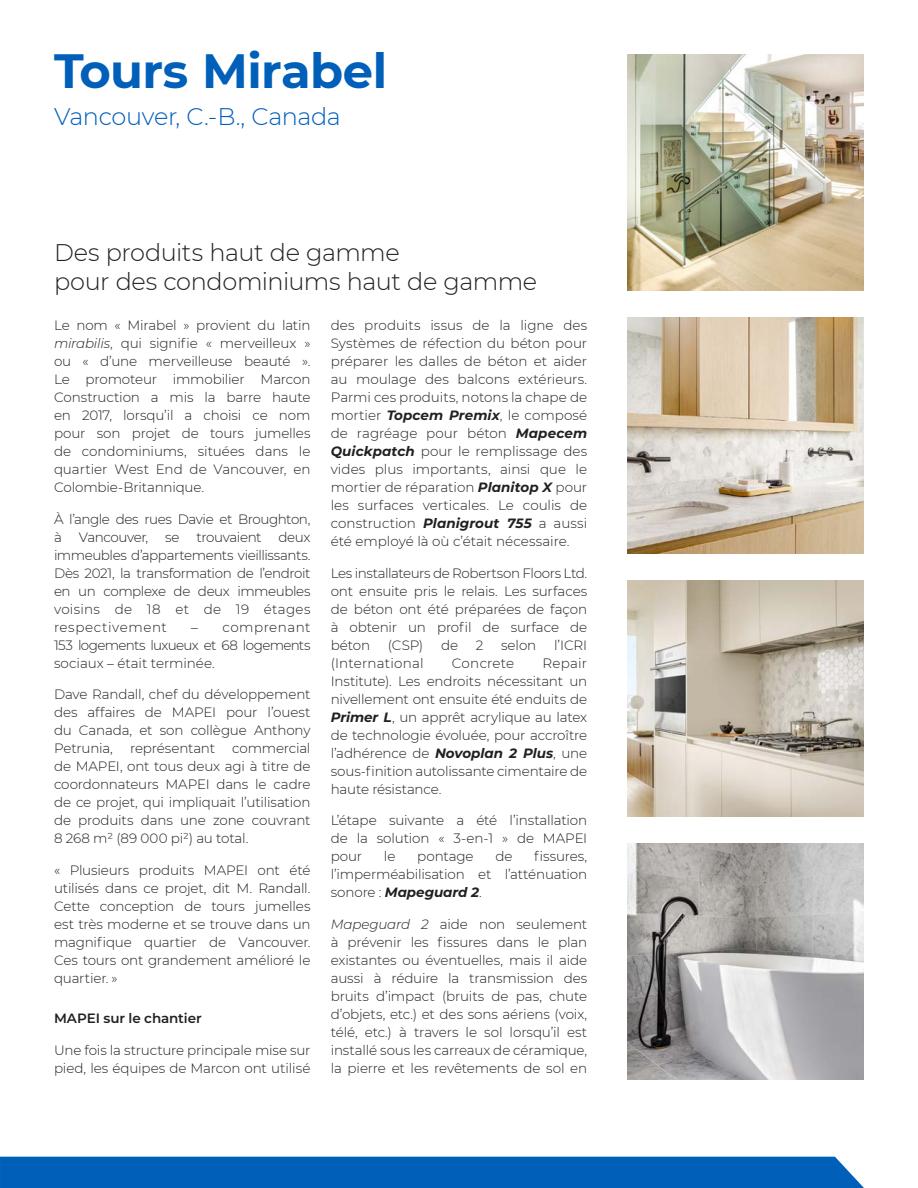
<style>
.page{position:relative;width:918px;height:1188px;background:#fff}
.page>*{position:absolute;margin:0;border:0;box-sizing:border-box;transform-origin:0 0}
.t1{font:700 48px "Montserrat";letter-spacing:-.015em;color:#005fb9}
.t2{font:300 24px/28.8px "Montserrat";letter-spacing:-.015em;color:#231f20}
.t3{font:300 24px "Montserrat";letter-spacing:-.02em;color:#005fb9}
.t4{font:300 13.5px/18px "Montserrat";letter-spacing:-.01em;color:#231f20;text-align:justify}
.t5{font:300 13.5px/18px "Montserrat";letter-spacing:-.03em;color:#231f20}
.t6{font:600 13.5px "Montserrat";letter-spacing:-.005em;color:#231f20}
.t7{font:300 13.5px "Montserrat";letter-spacing:.01em;color:#231f20}
.t8{font:300 13.5px "Montserrat";letter-spacing:.015em;color:#231f20}
.s1{font-weight:700;font-style:italic}
.s2{font-style:italic}
</style>
<div class="page">
<img style="left:628px;top:317px;width:236px;height:237px">
<img style="left:628px;top:580px;width:236px;height:237px">
<img style="left:628px;top:54px;width:236px;height:236px">
<img style="left:628px;top:844px;width:236px;height:236px">
<div style="left:0;top:1157px;width:864px;height:31px;background:#005fb9"></div>
<h1 class="t1" style="left:54px;top:36px;width:335px">Tours Mirabel</h1>
<h2 class="t3" style="left:54px;top:101px;width:288px">Vancouver, C.-B., Canada</h2>
<h2 class="t2" style="left:54px;top:238px;width:485px">Des produits haut de gamme<br>pour des condominiums haut de gamme</h2>
<p class="t4" style="left:331px;top:316px;width:258px">des produits issus de la ligne des Systèmes de réfection du béton pour préparer les dalles de béton et aider au moulage des balcons extérieurs.<br>Parmi ces produits, notons la chape de mortier <span class="s1">Topcem Premix</span>, le composé de ragréage pour béton <span class="s1">Mapecem Quickpatch</span> pour le remplissage des vides plus importants, ainsi que le mortier de réparation <span class="s1">Planitop X</span> pour les surfaces verticales. Le coulis de construction <span class="s1">Planigrout 755</span> a aussi été employé là où c’était nécessaire.</p>
<p class="t4" style="left:331px;top:564px;width:258px">Les installateurs de Robertson Floors Ltd. ont ensuite pris le relais. Les surfaces de béton ont été préparées de façon à obtenir un profil de surface de béton</p>
<p class="t4" style="left:54px;top:316px;width:258px">Le nom « Mirabel » provient du latin <span class="s2">mirabilis</span>, qui signifie « merveilleux » ou « d’une merveilleuse beauté ».<br>Le promoteur immobilier Marcon Construction a mis la barre haute en 2017, lorsqu’il a choisi ce nom pour son projet de tours jumelles de condominiums, situées dans le quartier West End de Vancouver, en Colombie-Britannique.</p>
<p class="t5" style="left:54px;top:510px;width:258px">À l’angle des rues Davie et Broughton, à</p>
<p class="t4" style="left:54px;top:528px;width:258px;text-indent:225px">deux immeubles d’appartements vieillissants.<br>Dès 2021, la transformation de l’endroit en un complexe de deux immeubles voisins de 18 et de 19 étages respectivement</p>
<p class="t5" style="left:79px;top:528px;width:71px">Vancouver,</p>
<p class="t4" style="left:165px;top:528px;width:16px">se</p>
<p class="t5" style="left:197px;top:528px;width:67px">trouvaient</p>
<p class="t4" style="left:54px;top:618px;width:258px;text-indent:137px">– comprenant 153 logements luxueux et 68 logements sociaux – était terminée.</p>
<p class="t4" style="left:54px;top:685px;width:258px">Dave Randall, chef du développement des affaires de MAPEI pour l’ouest du Canada, et son collègue Anthony Petrunia,</p>
<p class="t4" style="left:388px;top:636px;width:37px">(CSP)</p>
<p class="t4" style="left:441px;top:636px;width:19px">de</p>
<p class="t4" style="left:476px;top:636px;width:9px">2</p>
<p class="t4" style="left:501px;top:636px;width:37px">selon</p>
<p class="t4" style="left:554px;top:636px;width:35px">l’ICRI</p>
<p class="t7" style="left:331px;top:654px;width:94px">(International</p>
<p class="t8" style="left:452px;top:654px;width:64px">Concrete</p>
<p class="t4" style="left:331px;top:654px;width:258px;text-indent:212px">Repair Institute). Les endroits nécessitant un nivellement ont ensuite été enduits de <span class="s1">Primer L</span>, un apprêt acrylique au latex de technologie évoluée, pour accroître l’adhérence de <span class="s1">Novoplan 2 Plus</span>, une sous-finition autolissante cimentaire de haute résistance.</p>
<p class="t4" style="left:331px;top:811px;width:258px">L’étape suivante a été l’installation de la solution « 3-en-1 » de MAPEI pour</p>
<p class="t4" style="left:54px;top:739px;width:258px;text-indent:178px">commercial de MAPEI, ont tous deux agi à titre de coordonnateurs MAPEI dans le cadre de ce projet, qui impliquait l’utilisation de produits dans une zone couvrant 8 268 m² (89 000 pi²) au total.</p>
<p class="t4" style="left:54px;top:860px;width:258px">« Plusieurs produits MAPEI ont été utilisés dans ce projet, dit M. Randall.<br>Cette conception de tours jumelles est très moderne et se trouve dans un magnifique quartier de Vancouver.<br>Ces tours ont grandement amélioré le quartier. »</p>
<p class="t6" style="left:54px;top:1009px;width:149px">MAPEI sur le chantier</p>
<p class="t4" style="left:54px;top:1040px;width:258px">Une fois la structure principale mise sur pied, les équipes de Marcon ont utilisé</p>
<p class="t4" style="left:130px;top:739px;width:86px">représentant</p>
<p class="t4" style="left:331px;top:847px;width:258px;text-indent:203px">fissures, l’imperméabilisation et l’atténuation sonore : <span class="s1">Mapeguard 2</span>.</p>
<p class="t4" style="left:331px;top:914px;width:258px"><span class="s2">Mapeguard 2</span> aide non seulement à prévenir les fissures dans le plan existantes ou éventuelles, mais il aide aussi à réduire la transmission des bruits d’impact (bruits de pas, chute d’objets, etc.) et des sons aériens (voix, télé, etc.) à travers le sol lorsqu’il est installé sous les carreaux de céramique, la pierre et les revêtements de sol en</p>
<p class="t4" style="left:384px;top:847px;width:13px">le</p>
<p class="t4" style="left:417px;top:847px;width:58px">pontage</p>
<p class="t4" style="left:495px;top:847px;width:19px">de</p>
</div>
